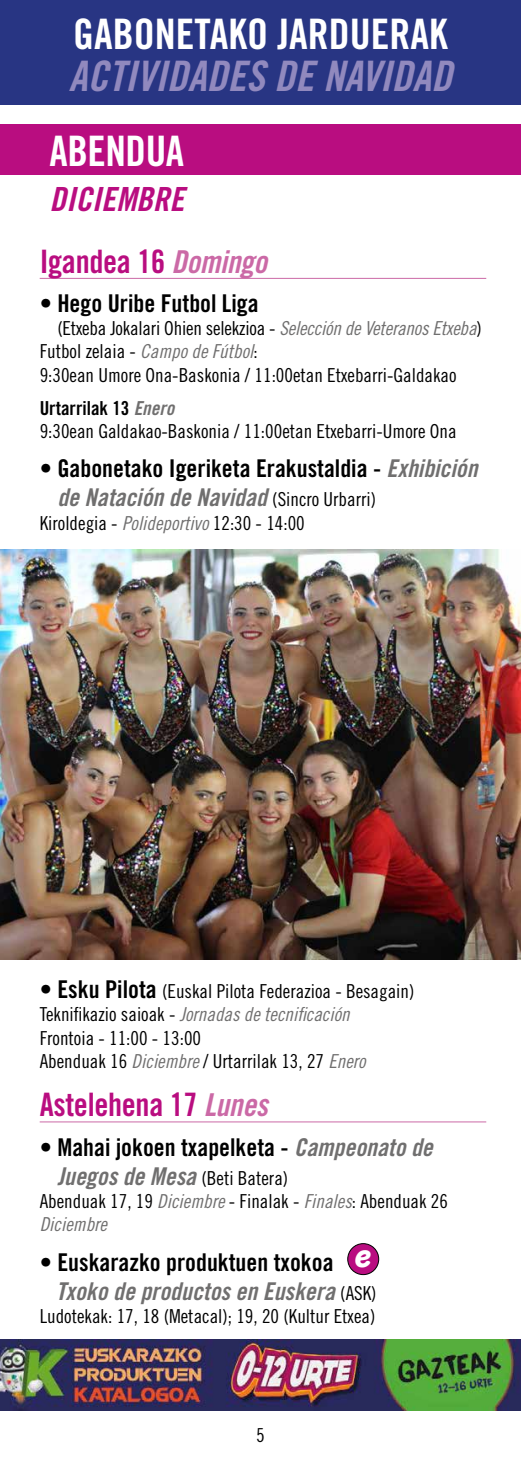
<style>
.page{position:relative;width:521px;height:1474px;background:#fff}
.page>*{position:absolute;margin:0;border:0;box-sizing:border-box;transform-origin:0 0}
.t1{font:42px "Trade Gothic Bold Cond Twenty";color:#fff}
.t2{font:42px "Trade Gothic Bold Cond Twenty Obl";color:#9189be}
.t3{font:33.25px "Trade Gothic Bold Cond Twenty Obl";color:#b90d80}
.t4{font:italic 700 32.73px "Am Typewriter ITC";color:#fff}
.t5{font:32.38px "Trade Gothic Bold Cond Twenty";letter-spacing:-.01em;color:#b90d80}
.t6{font:24.5px "Trade Gothic Bold Cond Twenty";color:#000}
.t7{font:24.5px "Trade Gothic Bold Cond Twenty Obl";color:#706f6f}
.t8{font:19.25px/23.1px "Trade Gothic Cond Eighteen";color:#000}
.t9{font:19.25px "Trade Gothic Cond Eighteen Obl";color:#706f6f}
.t10{font:19.25px "Trade Gothic Bold Cond Twenty";color:#000}
.s1{font-family:"Trade Gothic Bold Cond Twenty Obl";font-size:31.5px;color:#cb69a6}
.s2{font-family:"Trade Gothic Cond Eighteen Obl";color:#706f6f}
.s3{font-family:"Trade Gothic Bold Cond Twenty Obl";color:#706f6f}
.s4{font-family:"Trade Gothic Cond Eighteen";font-size:19.25px;color:#000}
.s5{font-family:"Trade Gothic Bold Cond Twenty";font-size:24.5px}
.s6{font-family:"Trade Gothic Cond Eighteen";color:#000}
</style>
<div class="page">
<img style="left:0;top:549px;width:521px;height:410px">
<hr style="left:40px;top:278px;width:446px;height:1px;background:#cb69a6">
<hr style="left:40px;top:1121px;width:446px;height:1px;background:#cb69a6">
<div style="left:0;top:124px;width:521px;height:51px;background:#b90d80"></div>
<div style="left:0;top:0;width:521px;height:104px;background:#283583"></div>
<div style="left:348px;top:1243px;width:31px;height:31px;background:#b90d80;border-radius:50%"></div>
<div style="left:347px;top:1243px;width:32px;height:31px;border:1px solid #000;border-radius:50%"></div>
<img style="left:0;top:1339px;width:521px;height:71px">
<h1 class="t1" style="left:73px;top:9px;width:376px">GABONETAKO JARDUERAK</h1>
<h1 class="t2" style="left:69px;top:51px;width:385px">ACTIVIDADES DE NAVIDAD</h1>
<h1 class="t1" style="left:49px;top:126px;width:136px">ABENDUA</h1>
<h2 class="t3" style="left:49px;top:179px;width:136px">DICIEMBRE</h2>
<h3 class="t5" style="left:40px;top:242px;width:229px">Igandea 16 <span class="s1">Domingo</span></h3>
<p class="t6" style="left:40px;top:288px;width:220px">• Hego Uribe Futbol Liga</p>
<p class="t8" style="left:40px;top:317px;width:443px;text-indent:18px">(Etxeba Jokalari Ohien selekzioa - <span class="s2">Selección de Veteranos Etxeba</span>)<br>Futbol zelaia - <span class="s2">Campo de Fútbol</span>:<br>9:30ean Umore Ona-Baskonia / 11:00etan Etxebarri-Galdakao</p>
<p class="t10" style="left:40px;top:396px;width:136px">Urtarrilak 13 <span class="s3">Enero</span></p>
<p class="t8" style="left:40px;top:419px;width:418px">9:30ean Galdakao-Baskonia / 11:00etan Etxebarri-Umore Ona</p>
<p class="t6" style="left:40px;top:453px;width:439px">• Gabonetako Igeriketa Erakustaldia - <span class="s3">Exhibición</span></p>
<p class="t7" style="left:57px;top:483px;width:320px">de Natación de Navidad <span class="s4">(Sincro Urbarri)</span></p>
<p class="t8" style="left:40px;top:511px;width:267px">Kiroldegia - <span class="s2">Polideportivo</span> 12:30 - 14:00</p>
<p class="t8" style="left:40px;top:979px;width:376px"><span class="s5">• Esku Pilota</span> (Euskal Pilota Federazioa - Besagain)</p>
<p class="t9" style="left:40px;top:1003px;width:312px"><span class="s6">Teknifikazio saioak -</span> Jornadas de tecnificación</p>
<p class="t8" style="left:40px;top:1025px;width:328px">Frontoia - 11:00 - 13:00<br>Abenduak 16 <span class="s2">Diciembre</span> / Urtarrilak 13, 27 <span class="s2">Enero</span></p>
<h3 class="t5" style="left:40px;top:1085px;width:230px">Astelehena 17 <span class="s1">Lunes</span></h3>
<p class="t6" style="left:40px;top:1132px;width:395px">• Mahai jokoen txapelketa - <span class="s3">Campeonato de</span></p>
<p class="t7" style="left:57px;top:1161px;width:232px">Juegos de Mesa <span class="s4">(Beti Batera)</span></p>
<p class="t8" style="left:40px;top:1189px;width:410px">Abenduak 17, 19 <span class="s2">Diciembre</span> - Finalak - <span class="s2">Finales</span>: Abenduak 26</p>
<p class="t9" style="left:40px;top:1213px;width:69px">Diciembre</p>
<p class="t6" style="left:40px;top:1246px;width:295px">• Euskarazko produktuen txokoa</p>
<p class="t7" style="left:56px;top:1276px;width:322px">Txoko de productos en Euskera <span class="s4">(ASK)</span></p>
<p class="t8" style="left:40px;top:1304px;width:337px">Ludotekak: 17, 18 (Metacal); 19, 20 (Kultur Etxea)</p>
<h3 class="t4" style="left:355px;top:1235px;width:18px">e</h3>
<p class="t8" style="left:256px;top:1423px;width:10px">5</p>
</div>
